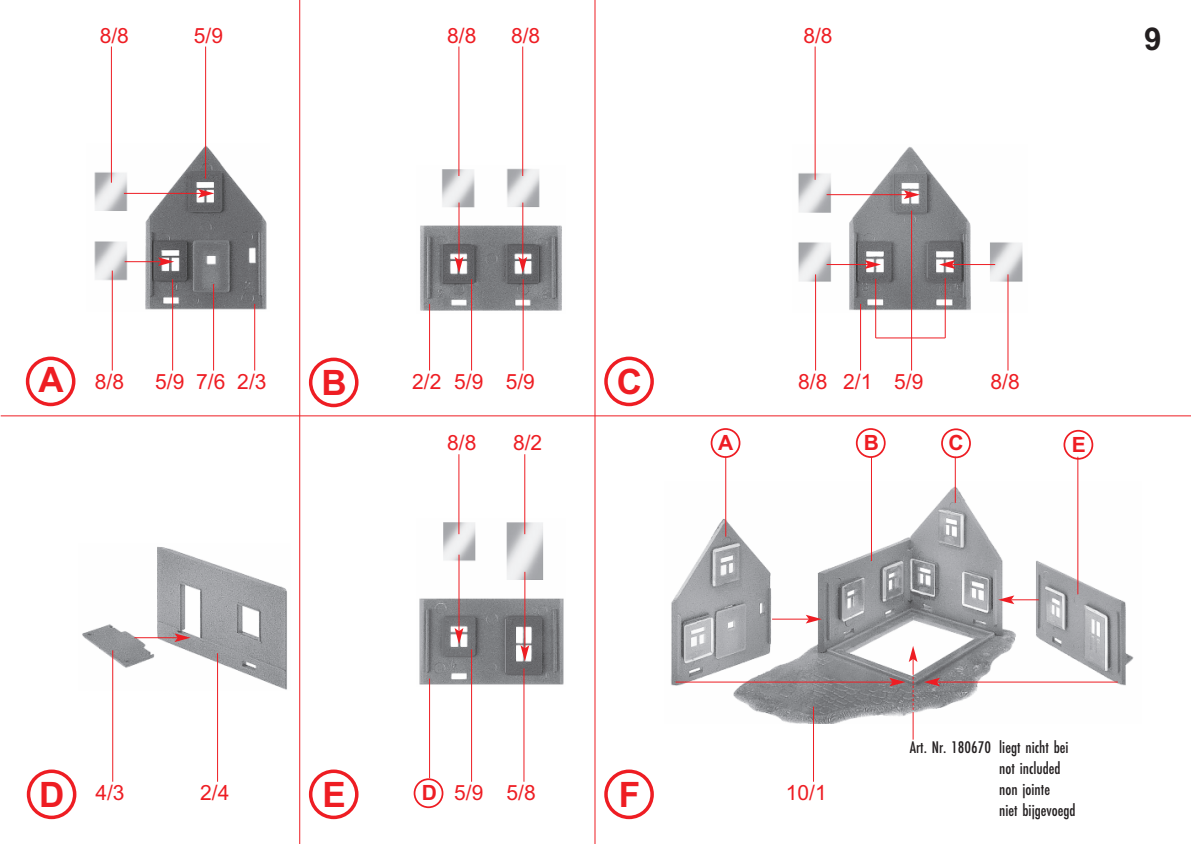
<style>
.page{position:relative;width:1191px;height:844px;background:#fff}
.page>*{position:absolute;margin:0;border:0;box-sizing:border-box;transform-origin:0 0}
.t1{font:700 35px "Arial";color:#ee1d23}
.t2{font:700 31.5px "Arial";color:#231f20}
.t3{font:21px "Arial";color:#ee1d23}
.t4{font:700 21px "Arial";color:#ee1d23}
.t5{font:17.5px/21px "Futura EF Medium Con";color:#231f20}
</style>
<div class="page">
<hr style="left:594px;top:0;width:1px;height:843px;background:#ee1d23">
<hr style="left:299px;top:0;width:1px;height:843px;background:#ee1d23">
<hr style="left:1px;top:415px;width:1190px;height:1px;background:#ee1d23">
<img style="left:94px;top:144px;width:173px;height:167px">
<img style="left:420px;top:165px;width:142px;height:149px">
<img style="left:798px;top:145px;width:225px;height:167px">
<img style="left:82px;top:547px;width:205px;height:143px">
<img style="left:419px;top:518px;width:145px;height:168px">
<img style="left:671px;top:481px;width:463px;height:242px">
<svg style="left:26px;top:356px;width:49px;height:50px"></svg>
<svg style="left:309px;top:357px;width:49px;height:50px"></svg>
<svg style="left:604px;top:356px;width:50px;height:50px"></svg>
<svg style="left:27px;top:769px;width:49px;height:50px"></svg>
<svg style="left:309px;top:769px;width:49px;height:50px"></svg>
<svg style="left:604px;top:769px;width:50px;height:50px"></svg>
<svg style="left:710px;top:428px;width:30px;height:30px"></svg>
<svg style="left:856px;top:428px;width:29px;height:30px"></svg>
<svg style="left:941px;top:428px;width:30px;height:30px"></svg>
<svg style="left:414px;top:778px;width:29px;height:29px"></svg>
<svg style="left:1063px;top:430px;width:30px;height:29px"></svg>
<hr style="left:111px;top:47px;width:1px;height:136px;background:#ee1d23">
<hr style="left:458px;top:47px;width:1px;height:129px;background:#ee1d23">
<hr style="left:205px;top:47px;width:1px;height:132px;background:#ee1d23">
<hr style="left:112px;top:270px;width:1px;height:100px;background:#ee1d23">
<hr style="left:815px;top:274px;width:1px;height:96px;background:#ee1d23">
<hr style="left:1007px;top:274px;width:1px;height:96px;background:#ee1d23">
<hr style="left:213px;top:284px;width:1px;height:86px;background:#ee1d23">
<hr style="left:172px;top:279px;width:1px;height:91px;background:#ee1d23">
<hr style="left:471px;top:279px;width:1px;height:91px;background:#ee1d23">
<hr style="left:254px;top:304px;width:1px;height:66px;background:#ee1d23">
<hr style="left:429px;top:304px;width:1px;height:66px;background:#ee1d23">
<hr style="left:860px;top:304px;width:1px;height:66px;background:#ee1d23">
<hr style="left:124px;top:193px;width:77px;height:1px;background:#ee1d23">
<svg style="left:198px;top:189px;width:16px;height:9px"></svg>
<hr style="left:458px;top:202px;width:1px;height:58px;background:#ee1d23">
<svg style="left:454px;top:257px;width:9px;height:16px"></svg>
<hr style="left:458px;top:454px;width:1px;height:80px;background:#ee1d23">
<hr style="left:471px;top:649px;width:1px;height:132px;background:#ee1d23">
<hr style="left:523px;top:668px;width:1px;height:113px;background:#ee1d23">
<hr style="left:813px;top:706px;width:1px;height:75px;background:#ee1d23">
<hr style="left:429px;top:678px;width:1px;height:100px;background:#ee1d23">
<hr style="left:112px;top:650px;width:1px;height:131px;background:#ee1d23">
<hr style="left:217px;top:653px;width:1px;height:128px;background:#ee1d23">
<hr style="left:458px;top:554px;width:1px;height:77px;background:#ee1d23">
<svg style="left:454px;top:628px;width:9px;height:16px"></svg>
<hr style="left:524px;top:454px;width:1px;height:80px;background:#ee1d23">
<hr style="left:725px;top:456px;width:1px;height:80px;background:#ee1d23">
<hr style="left:871px;top:456px;width:1px;height:105px;background:#ee1d23">
<hr style="left:955px;top:456px;width:1px;height:46px;background:#ee1d23">
<hr style="left:1077px;top:456px;width:1px;height:138px;background:#ee1d23">
<hr style="left:524px;top:571px;width:1px;height:77px;background:#ee1d23">
<svg style="left:520px;top:645px;width:9px;height:16px"></svg>
<hr style="left:134px;top:637px;width:43px;height:1px;background:#ee1d23">
<svg style="left:174px;top:633px;width:17px;height:9px"></svg>
<hr style="left:522px;top:47px;width:1px;height:129px;background:#ee1d23">
<hr style="left:814px;top:47px;width:1px;height:133px;background:#ee1d23">
<hr style="left:523px;top:279px;width:1px;height:91px;background:#ee1d23">
<hr style="left:911px;top:210px;width:1px;height:160px;background:#ee1d23">
<hr style="left:875px;top:337px;width:70px;height:1px;background:#ee1d23">
<hr style="left:875px;top:279px;width:1px;height:59px;background:#ee1d23">
<hr style="left:944px;top:278px;width:1px;height:60px;background:#ee1d23">
<hr style="left:522px;top:202px;width:1px;height:58px;background:#ee1d23">
<svg style="left:518px;top:257px;width:9px;height:16px"></svg>
<hr style="left:125px;top:261px;width:36px;height:1px;background:#ee1d23">
<svg style="left:158px;top:257px;width:16px;height:9px"></svg>
<hr style="left:826px;top:264px;width:42px;height:1px;background:#ee1d23">
<svg style="left:864px;top:260px;width:17px;height:9px"></svg>
<hr style="left:826px;top:194px;width:81px;height:1px;background:#ee1d23">
<svg style="left:904px;top:190px;width:16px;height:9px"></svg>
<hr style="left:952px;top:264px;width:43px;height:1px;background:#ee1d23">
<svg style="left:939px;top:260px;width:16px;height:9px"></svg>
<hr style="left:675px;top:681px;width:217px;height:1px;background:#ee1d23">
<svg style="left:889px;top:645px;width:28px;height:94px"></svg>
<hr style="left:937px;top:681px;width:180px;height:1px;background:#ee1d23">
<svg style="left:924px;top:677px;width:16px;height:9px"></svg>
<svg style="left:998px;top:595px;width:40px;height:9px"></svg>
<hr style="left:772px;top:618px;width:36px;height:1px;background:#ee1d23">
<svg style="left:805px;top:614px;width:17px;height:9px"></svg>
<p class="t3" style="left:100px;top:23px;width:31px">8/8</p>
<p class="t3" style="left:194px;top:23px;width:31px">5/9</p>
<p class="t3" style="left:447px;top:23px;width:31px">8/8</p>
<p class="t3" style="left:511px;top:23px;width:31px">8/8</p>
<p class="t3" style="left:803px;top:23px;width:31px">8/8</p>
<h2 class="t2" style="left:1144px;top:20px;width:19px">9</h2>
<h1 class="t1" style="left:38px;top:360px;width:27px">A</h1>
<h1 class="t1" style="left:321px;top:362px;width:27px">B</h1>
<h1 class="t1" style="left:617px;top:361px;width:27px">C</h1>
<p class="t3" style="left:95px;top:369px;width:31px">8/8</p>
<p class="t3" style="left:155px;top:369px;width:113px">5/9 7/6 2/3</p>
<p class="t3" style="left:412px;top:369px;width:73px">2/2 5/9</p>
<p class="t3" style="left:798px;top:369px;width:76px">8/8 2/1</p>
<p class="t3" style="left:990px;top:369px;width:31px">8/8</p>
<p class="t3" style="left:506px;top:369px;width:31px">5/9</p>
<p class="t3" style="left:894px;top:369px;width:31px">5/9</p>
<p class="t3" style="left:447px;top:431px;width:31px">8/8</p>
<p class="t3" style="left:513px;top:431px;width:31px">8/2</p>
<p class="t4" style="left:718px;top:430px;width:17px">A</p>
<p class="t4" style="left:863px;top:430px;width:17px">B</p>
<p class="t4" style="left:948px;top:431px;width:17px">C</p>
<p class="t4" style="left:1072px;top:432px;width:16px">E</p>
<h1 class="t1" style="left:39px;top:773px;width:27px">D</h1>
<h1 class="t1" style="left:322px;top:773px;width:25px">E</h1>
<h1 class="t1" style="left:618px;top:773px;width:23px">F</h1>
<p class="t3" style="left:95px;top:780px;width:31px">4/3</p>
<p class="t3" style="left:200px;top:780px;width:31px">2/4</p>
<p class="t3" style="left:454px;top:780px;width:83px">5/9 5/8</p>
<p class="t3" style="left:786px;top:780px;width:42px">10/1</p>
<p class="t4" style="left:422px;top:780px;width:17px">D</p>
<p class="t5" style="left:999px;top:737px;width:78px;text-indent:-89px">Art. Nr. 180670 liegt nicht bei not included non jointe<br>niet bijgevoegd</p>
</div>
